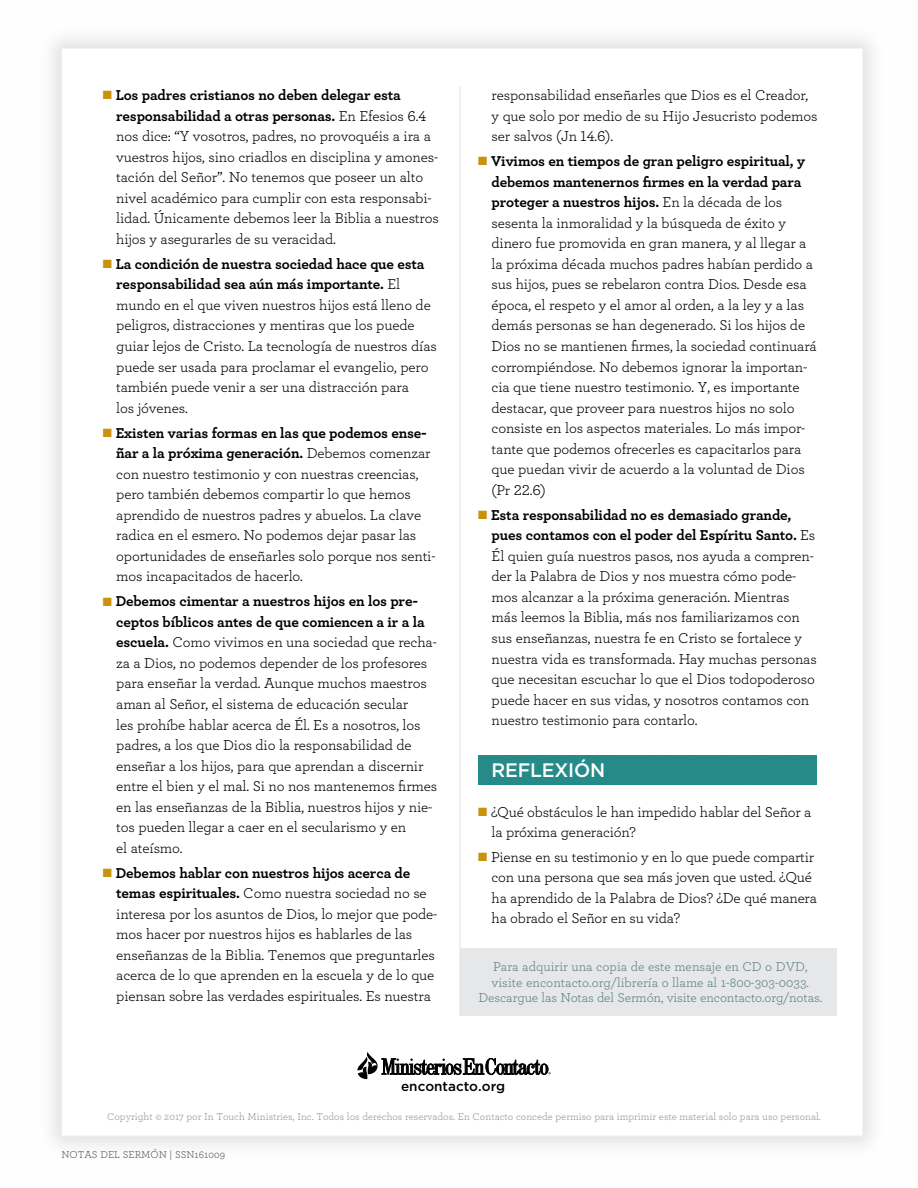
<style>
.page{position:relative;width:918px;height:1188px;background:#fff}
.page>*{position:absolute;margin:0;border:0;box-sizing:border-box;transform-origin:0 0}
.t1{font:500 19.5px "Gotham";letter-spacing:-.01em;color:#fff}
.t2{font:15px/20.5px "Archer Book LF";letter-spacing:-.01em;color:#000}
.t3{font:700 15px/20.5px "Archer";letter-spacing:-.01em;color:#000}
.t4{font:15px/20.4px "Archer";letter-spacing:-.015em;color:#000}
.t5{font:13.5px/15.8px "Archer";color:#5d8280;text-align:center}
.t6{font:500 13.5px "Gotham";color:#000}
.t7{font:10.5px "Archer";color:#939598}
.t8{font:10.5px "Archer";color:#58595b}
.s1{color:#c9920e}
.s2{font-family:"Archer Book LF";font-weight:400}
.s3{font-family:"Archer";font-weight:700}
</style>
<div class="page">
<img style="left:51px;top:39px;width:822px;height:1107px">
<div style="left:478px;top:755px;width:339px;height:30px;background:#258a88"></div>
<hr style="left:459px;top:86px;width:1px;height:930px;background:#e6e7e8">
<div style="left:460px;top:949px;width:376px;height:67px;background:#e6e7e8"></div>
<svg style="left:357px;top:1052px;width:194px;height:27px"></svg>
<p class="t3" style="left:116px;top:84px;width:312px;text-indent:-13px"><span class="s1">■</span> Los padres cristianos no deben delegar esta responsabilidad a otras personas. <span class="s2">En Efesios 6.4</span></p>
<p class="t2" style="left:116px;top:126px;width:324px">nos dice: “Y vosotros, padres, no provoquéis a ira a vuestros hijos, sino criadlos en disciplina y amones&shy;tación del Señor”. No tenemos que poseer un alto nivel académico para cumplir con esta responsabi&shy;lidad. Únicamente debemos leer la Biblia a nuestros hijos y asegurarles de su veracidad.</p>
<p class="t3" style="left:116px;top:253px;width:310px;text-indent:-13px"><span class="s1">■</span> La condición de nuestra sociedad hace que esta responsabilidad sea aún más importante. <span class="s2">El</span></p>
<p class="t2" style="left:116px;top:294px;width:322px">mundo en el que viven nuestros hijos está lleno de peligros, distracciones y mentiras que los puede guiar lejos de Cristo. La tecnología de nuestros días puede ser usada para proclamar el evangelio, pero también puede venir a ser una distracción para<br>los jóvenes.</p>
<p class="t3" style="left:103px;top:422px;width:329px;text-align:right"><span class="s1">■</span> Existen varias formas en las que podemos ense&shy;ñar a la próxima generación. <span class="s2">Debemos comenzar</span></p>
<p class="t2" style="left:116px;top:463px;width:321px">con nuestro testimonio y con nuestras creencias, pero también debemos compartir lo que hemos aprendido de nuestros padres y abuelos. La clave radica en el esmero. No podemos dejar pasar las oportunidades de enseñarles solo porque nos senti&shy;mos incapacitados de hacerlo.</p>
<p class="t3" style="left:116px;top:591px;width:310px;text-indent:-13px"><span class="s1">■</span> Debemos cimentar a nuestros hijos en los pre&shy;ceptos bíblicos antes de que comiencen a ir a la</p>
<p class="t2" style="left:116px;top:632px;width:323px"><span class="s3">escuela.</span> Como vivimos en una sociedad que recha&shy;za a Dios, no podemos depender de los profesores para enseñar la verdad. Aunque muchos maestros aman al Señor, el sistema de educación secular<br>les prohíbe hablar acerca de Él. Es a nosotros, los padres, a los que Dios dio la responsabilidad de enseñar a los hijos, para que aprendan a discernir entre el bien y el mal. Si no nos mantenemos firmes en las enseñanzas de la Biblia, nuestros hijos y nie&shy;tos pueden llegar a caer en el secularismo y en<br>el ateísmo.</p>
<p class="t3" style="left:103px;top:862px;width:309px"><span class="s1">■</span> Debemos hablar con nuestros hijos acerca de</p>
<p class="t2" style="left:116px;top:883px;width:323px"><span class="s3">temas espirituales.</span> Como nuestra sociedad no se interesa por los asuntos de Dios, lo mejor que pode&shy;mos hacer por nuestros hijos es hablarles de las enseñanzas de la Biblia. Tenemos que preguntarles acerca de lo que aprenden en la escuela y de lo que piensan sobre las verdades espirituales. Es nuestra</p>
<p class="t2" style="left:492px;top:84px;width:327px">responsabilidad enseñarles que Dios es el Creador, y que solo por medio de su Hijo Jesucristo podemos ser salvos (Jn 14.6).</p>
<p class="t3" style="left:492px;top:150px;width:315px;text-indent:-13px"><span class="s1">■</span> Vivimos en tiempos de gran peligro espiritual, y debemos mantenernos firmes en la verdad para proteger a nuestros hijos. <span class="s2">En la década de los</span></p>
<p class="t2" style="left:492px;top:212px;width:327px">sesenta la inmoralidad y la búsqueda de éxito y dinero fue promovida en gran manera, y al llegar a la próxima década muchos padres habían perdido a sus hijos, pues se rebelaron contra Dios. Desde esa época, el respeto y el amor al orden, a la ley y a las demás personas se han degenerado. Si los hijos de Dios no se mantienen firmes, la sociedad continuará corrompiéndose. No debemos ignorar la importan&shy;cia que tiene nuestro testimonio. Y, es importante destacar, que proveer para nuestros hijos no solo consiste en los aspectos materiales. Lo más impor&shy;tante que podemos ofrecerles es capacitarlos para que puedan vivir de acuerdo a la voluntad de Dios (Pr 22.6)</p>
<p class="t3" style="left:492px;top:504px;width:325px;text-indent:-13px"><span class="s1">■</span> Esta responsabilidad no es demasiado grande, pues contamos con el poder del Espíritu Santo. <span class="s2">Es</span></p>
<p class="t2" style="left:492px;top:545px;width:327px">Él quien guía nuestros pasos, nos ayuda a compren&shy;der la Palabra de Dios y nos muestra cómo pode&shy;mos alcanzar a la próxima generación. Mientras más leemos la Biblia, más nos familiarizamos con sus enseñanzas, nuestra fe en Cristo se fortalece y nuestra vida es transformada. Hay muchas personas que necesitan escuchar lo que el Dios todopoderoso puede hacer en sus vidas, y nosotros contamos con nuestro testimonio para contarlo.</p>
<h1 class="t1" style="left:492px;top:759px;width:115px">REFLEXIÓN</h1>
<p class="t4" style="left:492px;top:801px;width:321px;text-indent:-13px"><span class="s1">■</span> ¿Qué obstáculos le han impedido hablar del Señor a la próxima generación?</p>
<p class="t4" style="left:492px;top:846px;width:327px;text-indent:-13px"><span class="s1">■</span> Piense en su testimonio y en lo que puede compartir con una persona que sea más joven que usted. ¿Qué ha aprendido de la Palabra de Dios? ¿De qué manera ha obrado el Señor en su vida?</p>
<p class="t5" style="left:478px;top:958px;width:345px">Para adquirir una copia de este mensaje en CD o DVD, visite encontacto.org/librería o llame al 1-800-303-0033.<br>Descargue las Notas del Sermón, visite encontacto.org/notas.</p>
<p class="t6" style="left:401px;top:1079px;width:106px">encontacto.org</p>
<p class="t7" style="left:107px;top:1110px;width:715px">Copyright © 2017 por In Touch Ministries, Inc. Todos los derechos reservados. En Contacto concede permiso para imprimir este material solo para uso personal.</p>
<p class="t8" style="left:62px;top:1147px;width:165px">NOTAS DEL SERMÓN | SSN161009</p>
</div>
